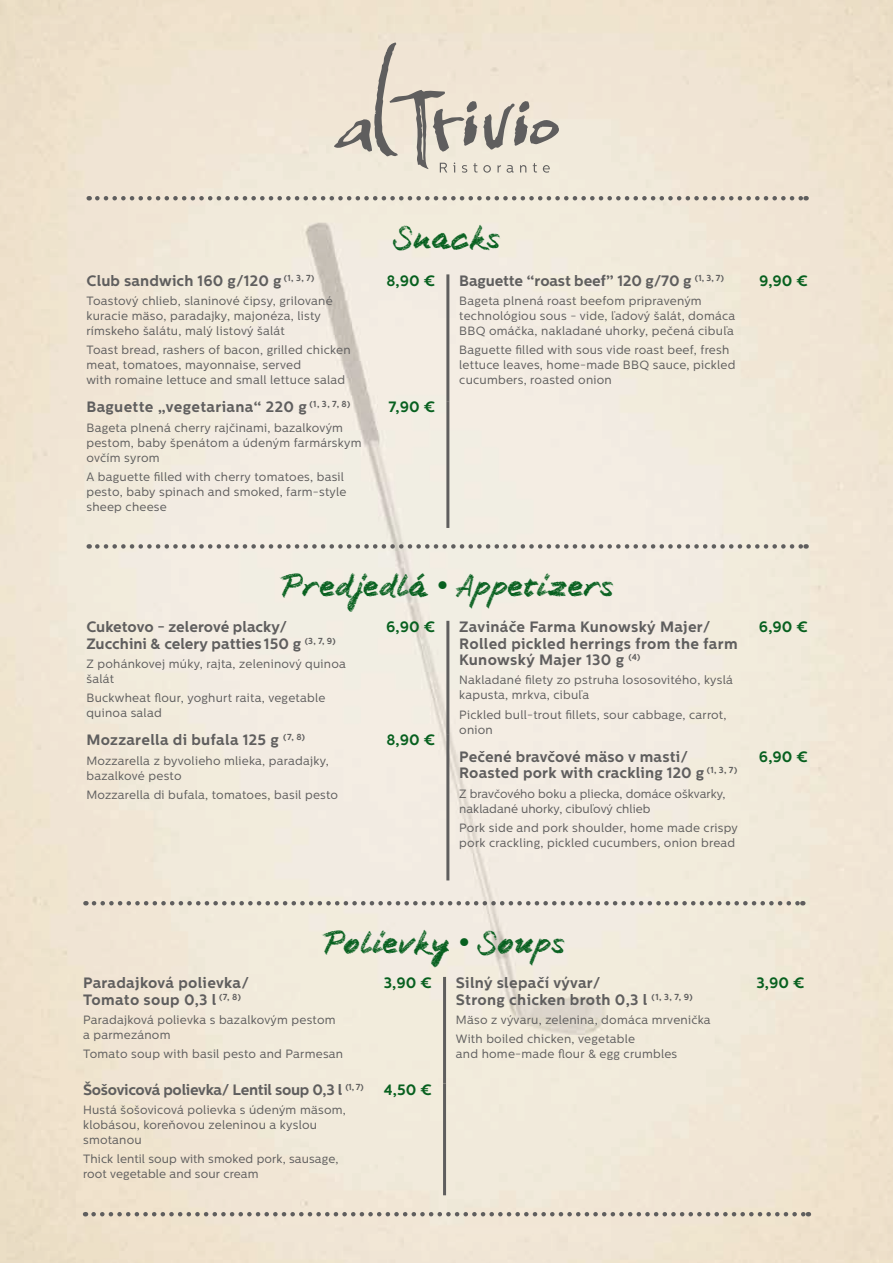
<style>
.page{position:relative;width:893px;height:1263px;background:#fff}
.page>*{position:absolute;margin:0;border:0;box-sizing:border-box;transform-origin:0 0}
.t1{font:31.5px "Pedell";color:#07601f}
.t2{font:700 15px/16.5px "Centrale Sans";letter-spacing:.01em;color:#5f5e5e}
.t3{font:700 15px "Centrale Sans";color:#07601f}
.t4{font:700 15px "Centrale Sans";letter-spacing:-.02em;color:#5f5e5e}
.t5{font:700 15px "Centrale Sans";letter-spacing:-.01em;color:#5f5e5e}
.t6{font:12px/15px "Centrale Sans";letter-spacing:.02em;color:#5f5e5e}
.t7{font:12px/15px "Centrale Sans";color:#5f5e5e}
.s1{font-family:"Centrale Sans";font-weight:700}
</style>
<div class="page">
<img style="left:0;top:0;width:893px;height:1263px">
<svg style="left:97px;top:196px;width:710px;height:4px;background:#b2ada4"></svg>
<svg style="left:97px;top:544px;width:710px;height:5px;background:#bcb8b1"></svg>
<svg style="left:334px;top:43px;width:225px;height:130px;background:#dbd2c4"></svg>
<hr style="left:446px;top:274px;width:3px;height:127px;background:#5f5e5e">
<hr style="left:446px;top:401px;width:3px;height:127px;background:#5f5e5e">
<hr style="left:446px;top:621px;width:3px;height:113px;background:#5f5e5e">
<hr style="left:446px;top:734px;width:3px;height:146px;background:#5f5e5e">
<svg style="left:94px;top:1212px;width:715px;height:4px;background:#b1aaa0"></svg>
<svg style="left:94px;top:901px;width:709px;height:4px;background:#b2aea6"></svg>
<hr style="left:443px;top:977px;width:3px;height:106px;background:#5f5e5e">
<hr style="left:443px;top:1083px;width:3px;height:112px;background:#5f5e5e">
<p class="t2" style="left:86px;top:272px;width:229px">Club sandwich 160 g/120 g <sup>(1,</sup> <sup>3,</sup> <sup>7)</sup></p>
<p class="t6" style="left:86px;top:293px;width:248px">Toastový chlieb, slaninové čipsy, grilované kuracie mäso, paradajky, majonéza, listy rímskeho šalátu, malý listový šalát</p>
<p class="t6" style="left:86px;top:342px;width:266px">Toast bread, rashers of bacon, grilled chicken meat, tomatoes, mayonnaise, served<br>with romaine lettuce and small lettuce salad</p>
<p class="t2" style="left:86px;top:399px;width:265px">Baguette „vegetariana“ 220 g <sup>(1,</sup> <sup>3,</sup> <sup>7,</sup> <sup>8)</sup></p>
<p class="t6" style="left:86px;top:420px;width:276px">Bageta plnená cherry rajčinami, bazalkovým pestom, baby špenátom a údeným farmárskym ovčím syrom</p>
<p class="t6" style="left:86px;top:469px;width:262px">A baguette filled with cherry tomatoes, basil pesto, baby spinach and smoked, farm-style sheep cheese</p>
<h1 class="t1" style="left:393px;top:219px;width:109px">Snacks</h1>
<p class="t3" style="left:386px;top:271px;width:50px">8,90 €</p>
<p class="t3" style="left:388px;top:398px;width:48px">7,90 €</p>
<p class="t5" style="left:459px;top:271px;width:266px">Baguette “roast beef” 120 g/70 g <sup>(1,</sup> <sup>3,</sup> <sup>7)</sup></p>
<p class="t6" style="left:459px;top:293px;width:277px">Bageta plnená roast beefom pripraveným technológiou sous - vide, ľadový šalát, domáca<br>BBQ omáčka, nakladané uhorky, pečená cibuľa</p>
<p class="t6" style="left:459px;top:342px;width:278px">Baguette filled with sous vide roast beef, fresh lettuce leaves, home-made BBQ sauce, pickled cucumbers, roasted onion</p>
<p class="t3" style="left:759px;top:271px;width:50px">9,90 €</p>
<h1 class="t1" style="left:280px;top:567px;width:336px">Predjedlá <span class="s1">•</span> Appetizers</h1>
<p class="t2" style="left:86px;top:619px;width:251px">Cuketovo - zelerové placky/<br>Zucchini &amp; celery patties 150 g <sup>(3,</sup> <sup>7,</sup> <sup>9)</sup></p>
<p class="t6" style="left:86px;top:656px;width:261px">Z pohánkovej múky, rajta, zeleninový quinoa šalát</p>
<p class="t6" style="left:86px;top:690px;width:240px">Buckwheat flour, yoghurt raita, vegetable quinoa salad</p>
<p class="t2" style="left:86px;top:732px;width:220px">Mozzarella di bufala 125 g <sup>(7,</sup> <sup>8)</sup></p>
<p class="t6" style="left:86px;top:753px;width:244px">Mozzarella z byvolieho mlieka, paradajky, bazalkové pesto</p>
<p class="t6" style="left:86px;top:787px;width:253px">Mozzarella di bufala, tomatoes, basil pesto</p>
<p class="t3" style="left:386px;top:618px;width:50px">6,90 €</p>
<p class="t3" style="left:386px;top:731px;width:50px">8,90 €</p>
<p class="t2" style="left:459px;top:619px;width:280px">Zavináče Farma Kunowský Majer/<br>Rolled pickled herrings from the farm<br>Kunowský Majer 130 g <sup>(4)</sup></p>
<p class="t6" style="left:459px;top:673px;width:275px">Nakladané filety zo pstruha lososovitého, kyslá kapusta, mrkva, cibuľa</p>
<p class="t6" style="left:459px;top:707px;width:269px">Pickled bull-trout fillets, sour cabbage, carrot, onion</p>
<p class="t2" style="left:459px;top:748px;width:280px">Pečené bravčové mäso v masti/<br>Roasted pork with crackling 120 g <sup>(1,</sup> <sup>3,</sup> <sup>7)</sup></p>
<p class="t7" style="left:459px;top:786px;width:268px">Z bravčového boku a pliecka, domáce oškvarky, nakladané uhorky, cibuľový chlieb</p>
<p class="t6" style="left:459px;top:820px;width:280px">Pork side and pork shoulder, home made crispy pork crackling, pickled cucumbers, onion bread</p>
<p class="t3" style="left:759px;top:618px;width:50px">6,90 €</p>
<p class="t3" style="left:759px;top:747px;width:50px">6,90 €</p>
<h1 class="t1" style="left:322px;top:924px;width:245px">Polievky <span class="s1">•</span> Soups</h1>
<p class="t2" style="left:83px;top:975px;width:168px">Paradajková polievka/<br>Tomato soup 0,3 l <sup>(7,</sup> <sup>8)</sup></p>
<p class="t6" style="left:83px;top:1012px;width:254px">Paradajková polievka s bazalkovým pestom a parmezánom</p>
<p class="t6" style="left:83px;top:1046px;width:262px">Tomato soup with basil pesto and Parmesan</p>
<p class="t4" style="left:83px;top:1080px;width:282px">Šošovicová polievka/ Lentil soup 0,3 l <sup>(1,</sup> <sup>7)</sup></p>
<p class="t6" style="left:83px;top:1102px;width:264px">Hustá šošovicová polievka s údeným mäsom, klobásou, koreňovou zeleninou a kyslou smotanou</p>
<p class="t6" style="left:83px;top:1152px;width:257px">Thick lentil soup with smoked pork, sausage, root vegetable and sour cream</p>
<p class="t3" style="left:384px;top:974px;width:50px">3,90 €</p>
<p class="t3" style="left:384px;top:1080px;width:49px">4,50 €</p>
<p class="t2" style="left:456px;top:975px;width:238px">Silný slepačí vývar/<br>Strong chicken broth 0,3 l <sup>(1,</sup> <sup>3,</sup> <sup>7,</sup> <sup>9)</sup></p>
<p class="t6" style="left:456px;top:1010px;width:256px;line-height:19.2px">Mäso z vývaru, zelenina, domáca mrvenička<br>With boiled chicken, vegetable</p>
<p class="t6" style="left:456px;top:1046px;width:223px">and home-made flour &amp; egg crumbles</p>
<p class="t3" style="left:756px;top:974px;width:50px">3,90 €</p>
</div>
